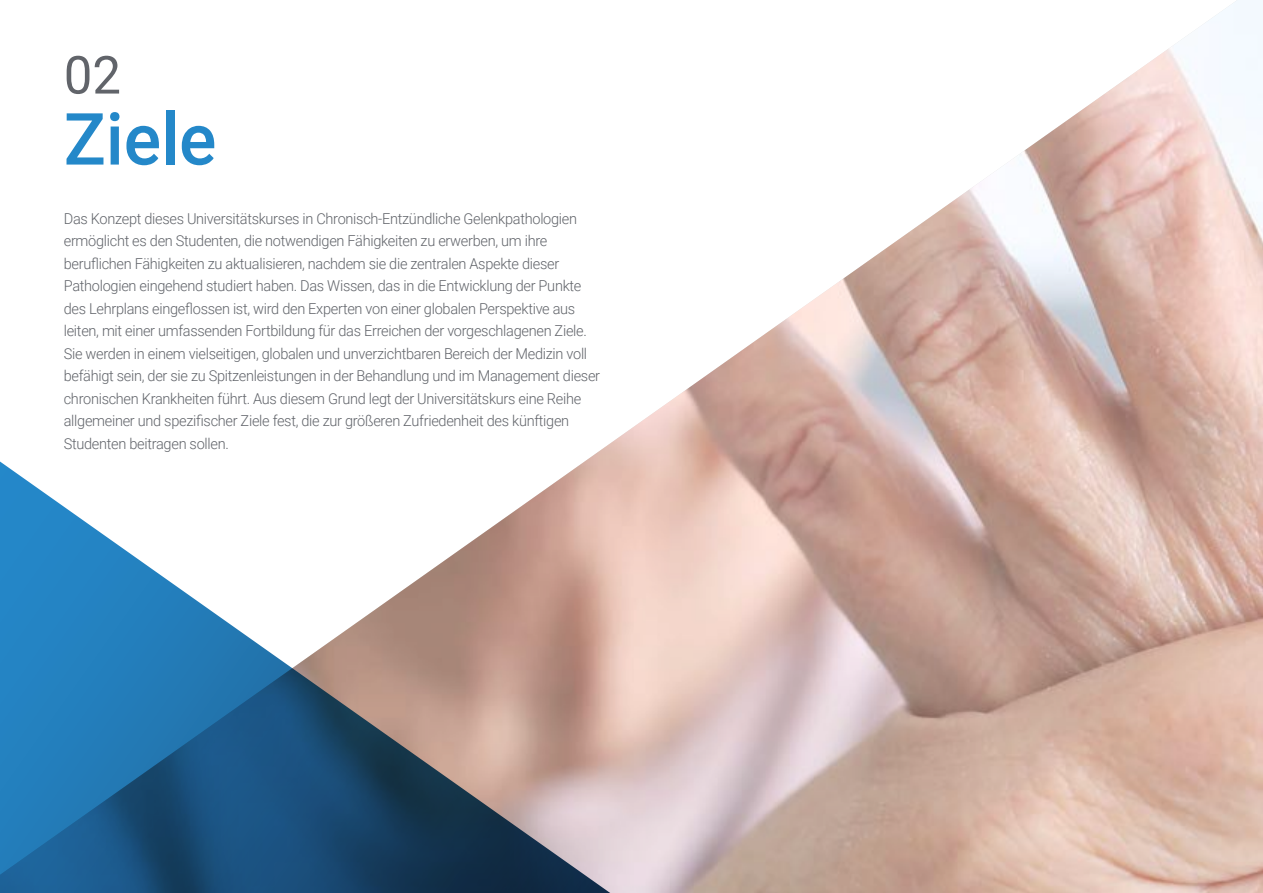
<style>
.page{position:relative;width:1263px;height:893px;background:#fff}
.page>*{position:absolute;margin:0;border:0;box-sizing:border-box;transform-origin:0 0}
.t1{font:500 72px "Roboto";color:#2488c9}
.t2{font:52.5px "Roboto";color:#61646a}
.t3{font:300 15px/22.5px "Roboto";letter-spacing:-.02em;color:#61646a}
</style>
<div class="page">
<img style="left:607px;top:0;width:656px;height:893px">
<svg style="left:0;top:446px;width:640px;height:447px"></svg>
<h2 class="t2" style="left:64px;top:38px;width:59px">02</h2>
<h1 class="t1" style="left:64px;top:89px;width:154px">Ziele</h1>
<p class="t3" style="left:64px;top:207px;width:538px">Das Konzept dieses Universitätskurses in Chronisch-Entzündliche Gelenkpathologien ermöglicht es den Studenten, die notwendigen Fähigkeiten zu erwerben, um ihre beruflichen Fähigkeiten zu aktualisieren, nachdem sie die zentralen Aspekte dieser Pathologien eingehend studiert haben. Das Wissen, das in die Entwicklung der Punkte des Lehrplans eingeflossen ist, wird den Experten von einer globalen Perspektive aus leiten, mit einer umfassenden Fortbildung für das Erreichen der vorgeschlagenen Ziele.<br>Sie werden in einem vielseitigen, globalen und unverzichtbaren Bereich der Medizin voll befähigt sein, der sie zu Spitzenleistungen in der Behandlung und im Management dieser chronischen Krankheiten führt. Aus diesem Grund legt der Universitätskurs eine Reihe allgemeiner und spezifischer Ziele fest, die zur größeren Zufriedenheit des künftigen Studenten beitragen sollen.</p>
</div>
